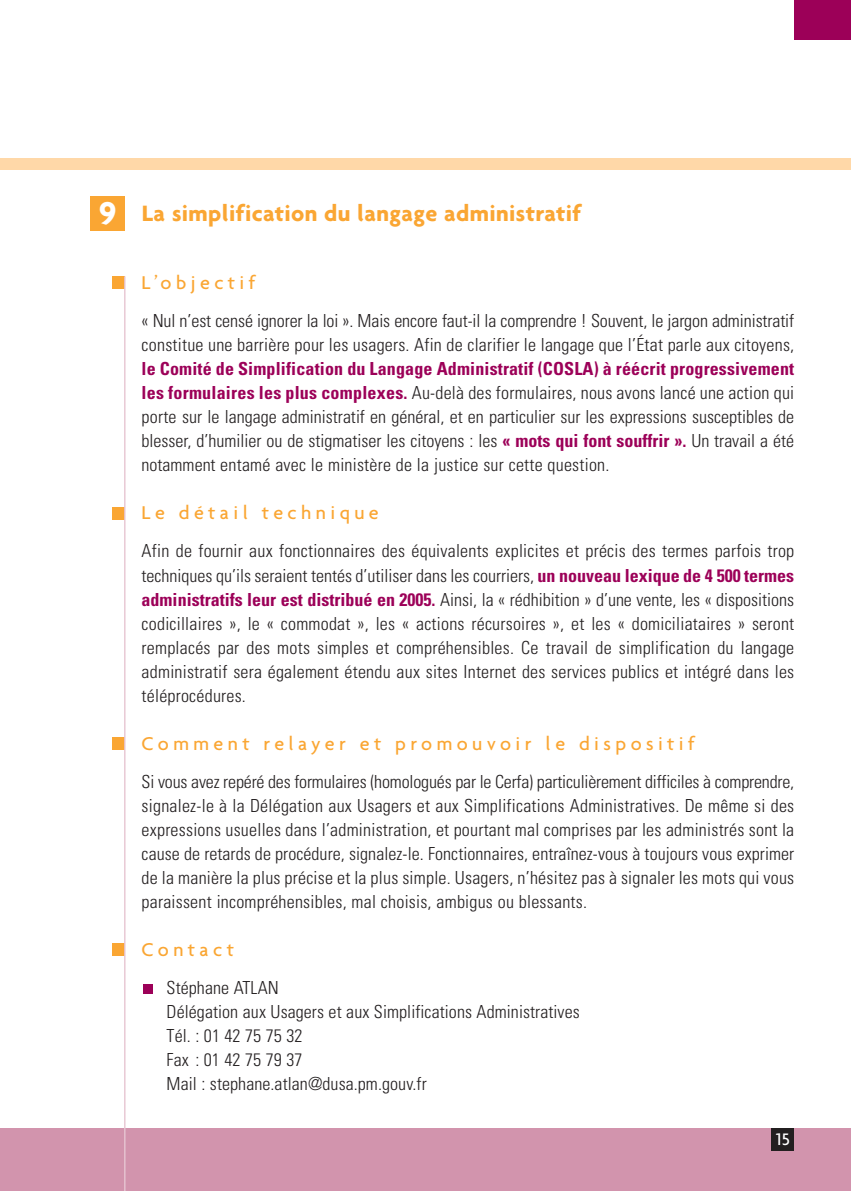
<style>
.page{position:relative;width:851px;height:1191px;background:#fff}
.page>*{position:absolute;margin:0;border:0;box-sizing:border-box;transform-origin:0 0}
.t1{font:700 24px "Agenda";letter-spacing:.015em;color:#faa633}
.t2{font:500 20px "Agenda";letter-spacing:.22em;color:#faa633}
.t3{font:300 condensed 18px/24px "Univers";letter-spacing:.015em;color:#231f20;text-align:justify}
.t4{font:500 18px "Agenda";color:#fff}
.s1{font-size:34px;color:#fff}
.s2{font-weight:700;color:#9c0058}
</style>
<div class="page">
<div style="left:0;top:1128px;width:850px;height:63px;background:#d294ad"></div>
<div style="left:771px;top:1128px;width:23px;height:23px;background:#231f20"></div>
<div style="left:794px;top:0;width:56px;height:40px;background:#9c0058"></div>
<div style="left:91px;top:196px;width:34px;height:34px;background:#faa633"></div>
<div style="left:144px;top:984px;width:9px;height:9px;background:#9c0058"></div>
<div style="left:112px;top:942px;width:13px;height:13px;background:#faa633"></div>
<div style="left:112px;top:736px;width:13px;height:13px;background:#faa633"></div>
<div style="left:112px;top:506px;width:13px;height:13px;background:#faa633"></div>
<div style="left:112px;top:276px;width:13px;height:13px;background:#faa633"></div>
<hr style="left:124px;top:276px;width:1px;height:915px;background:#e7c5d2">
<div style="left:0;top:159px;width:850px;height:11px;background:#ffd8a8"></div>
<h1 class="t1" style="left:99px;top:204px;width:484px"><span class="s1">9</span> La simplification du langage administratif</h1>
<p class="t2" style="left:142px;top:275px;width:115px">L’objectif</p>
<p class="t3" style="left:142px;top:311px;width:654px">« Nul n’est censé ignorer la loi ». Mais encore faut-il la comprendre ! Souvent, le jargon administratif constitue une barrière pour les usagers. Afin de clarifier le langage que l’État parle aux citoyens,</p>
<p class="t3" style="left:142px;top:359px;width:654px"><span class="s2">le Comité de Simplification du Langage Administratif (COSLA) à réécrit progressivement les formulaires les plus complexes.</span> Au-delà des formulaires, nous avons lancé une action qui porte sur le langage administratif en général, et en particulier sur les expressions susceptibles de blesser, d’humilier ou de stigmatiser les citoyens : les <span class="s2">« mots qui font souffrir ».</span> Un travail a été notamment entamé avec le ministère de la justice sur cette question.</p>
<p class="t2" style="left:142px;top:505px;width:238px">Le détail technique</p>
<p class="t3" style="left:142px;top:541px;width:654px">Afin de fournir aux fonctionnaires des équivalents explicites et précis des termes parfois trop techniques qu’ils seraient tentés d’utiliser dans les courriers, <span class="s2">un nouveau lexique de 4 500 termes administratifs leur est distribué en 2005.</span> Ainsi, la « rédhibition » d’une vente, les « dispositions codicillaires », le « commodat », les « actions récursoires », et les « domiciliataires » seront remplacés par des mots simples et compréhensibles. Ce travail de simplification du langage administratif sera également étendu aux sites Internet des services publics et intégré dans les téléprocédures.</p>
<p class="t2" style="left:142px;top:735px;width:554px">Comment relayer et promouvoir le dispositif</p>
<p class="t3" style="left:142px;top:771px;width:654px">Si vous avez repéré des formulaires (homologués par le Cerfa) particulièrement difficiles à comprendre, signalez-le à la Délégation aux Usagers et aux Simplifications Administratives. De même si des expressions usuelles dans l’administration, et pourtant mal comprises par les administrés sont la cause de retards de procédure, signalez-le. Fonctionnaires, entraînez-vous à toujours vous exprimer de la manière la plus précise et la plus simple. Usagers, n’hésitez pas à signaler les mots qui vous paraissent incompréhensibles, mal choisis, ambigus ou blessants.</p>
<p class="t2" style="left:142px;top:941px;width:94px">Contact</p>
<p class="t3" style="left:166px;top:977px;width:414px;text-align:left">Stéphane ATLAN<br>Délégation aux Usagers et aux Simplifications Administratives<br>Tél. : 01 42 75 75 32<br>Fax : 01 42 75 79 37<br>Mail : stephane.atlan@dusa.pm.gouv.fr</p>
<p class="t4" style="left:775px;top:1132px;width:16px">15</p>
</div>
